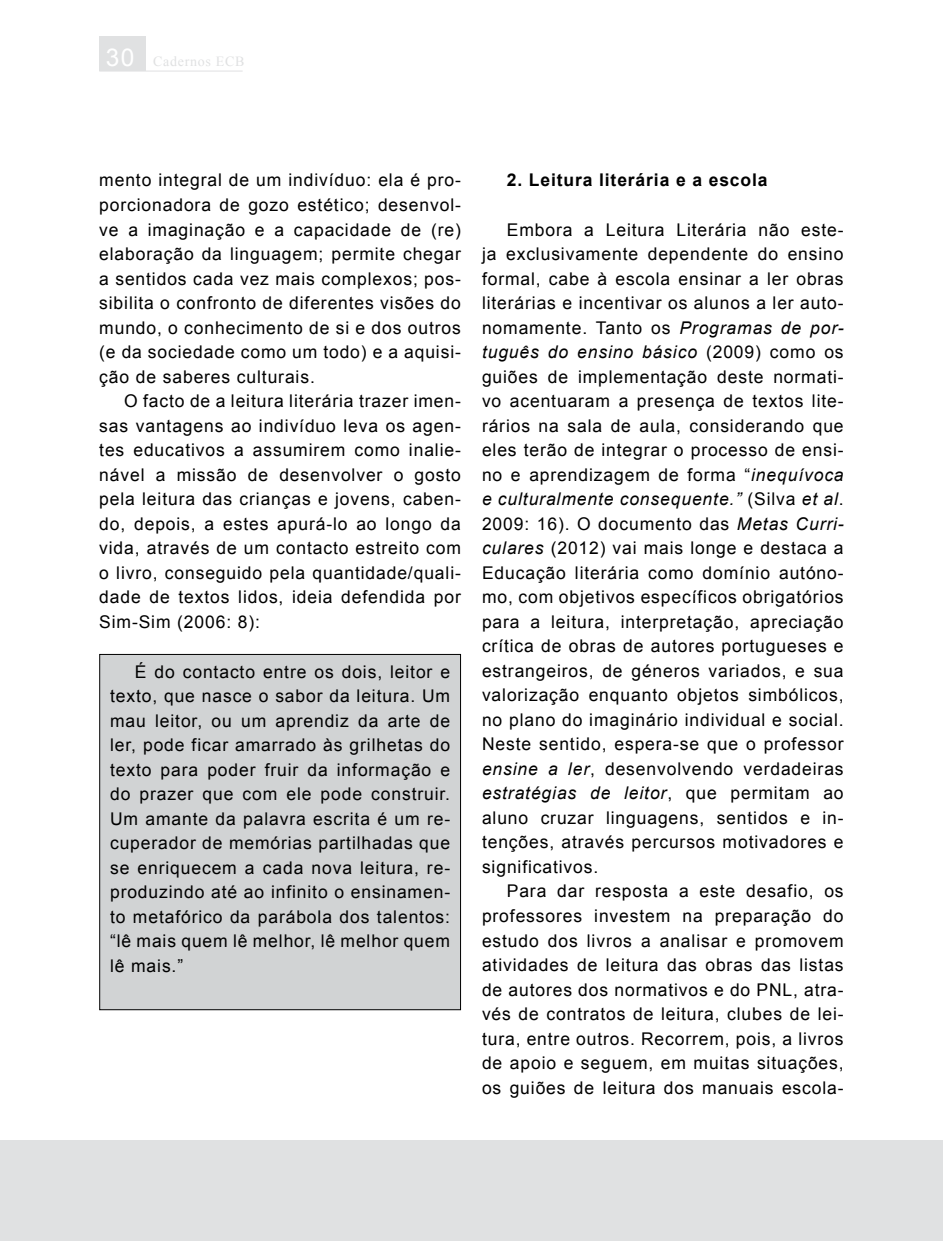
<style>
.page{position:relative;width:943px;height:1241px;background:#fff}
.page>*{position:absolute;margin:0;border:0;box-sizing:border-box;transform-origin:0 0}
.t1{font:17.5px/24.5px "Arial";letter-spacing:.05em;color:#000;text-align:justify}
.t2{font:700 17.5px "Arial";letter-spacing:.05em;color:#000}
.t3{font:14px "Times New Roman";letter-spacing:.05em;color:#e0e1e2}
.s1{font-family:"Arial";font-size:24.5px;color:#fff}
.s2{font-style:italic}
</style>
<div class="page">
<div style="left:99px;top:37px;width:46px;height:34px;background:#e0e1e2"></div>
<hr style="left:99px;top:71px;width:144px;height:1px;background:#e0e1e2">
<div style="left:1px;top:1139px;width:942px;height:101px;background:#e0e1e2"></div>
<div style="left:100px;top:654px;width:360px;height:355px;background:#d1d3d4"></div>
<div style="left:99px;top:654px;width:362px;height:355px;border:1px solid #000"></div>
<p class="t3" style="left:106px;top:51px;width:140px"><span class="s1">30</span> Cadernos ECB</p>
<p class="t1" style="left:99px;top:168px;width:363px">mento integral de um indivíduo: ela é pro&shy;porcionadora de gozo estético; desenvol&shy;ve a imaginação e a capacidade de (re) elaboração da linguagem; permite chegar a sentidos cada vez mais complexos; pos&shy;sibilita o confronto de diferentes visões do mundo, o conhecimento de si e dos outros (e da sociedade como um todo) e a aquisi&shy;ção de saberes culturais.</p>
<p class="t1" style="left:99px;top:389px;width:363px;text-indent:25px">O facto de a leitura literária trazer imen&shy;sas vantagens ao indivíduo leva os agen&shy;tes educativos a assumirem como inalie&shy;nável a missão de desenvolver o gosto pela leitura das crianças e jovens, caben&shy;do, depois, a estes apurá-lo ao longo da vida, através de um contacto estreito com o livro, conseguido pela quantidade/quali&shy;dade de textos lidos, ideia defendida por Sim-Sim (2006: 8):</p>
<p class="t1" style="left:110px;top:659px;width:341px;text-indent:25px">É do contacto entre os dois, leitor e texto, que nasce o sabor da leitura. Um mau leitor, ou um aprendiz da arte de ler, pode ficar amarrado às grilhetas do texto para poder fruir da informação e do prazer que com ele pode construir.<br>Um amante da palavra escrita é um re&shy;cuperador de memórias partilhadas que se enriquecem a cada nova leitura, re&shy;produzindo até ao infinito o ensinamen&shy;to metafórico da parábola dos talentos: “lê mais quem lê melhor, lê melhor quem lê mais.”</p>
<p class="t2" style="left:507px;top:169px;width:262px">2. Leitura literária e a escola</p>
<p class="t1" style="left:482px;top:217px;width:363px;text-indent:25px">Embora a Leitura Literária não este&shy;ja exclusivamente dependente do ensino formal, cabe à escola ensinar a ler obras literárias e incentivar os alunos a ler auto&shy;nomamente. Tanto os <span class="s2">Programas de por&shy;tuguês do ensino básico</span> (2009) como os guiões de implementação deste normati&shy;vo acentuaram a presença de textos lite&shy;rários na sala de aula, considerando que eles terão de integrar o processo de ensi&shy;no e aprendizagem de forma “<span class="s2">inequívoca e culturalmente consequente.”</span> (Silva <span class="s2">et al</span>.<br>2009: 16). O documento das <span class="s2">Metas Curri&shy;culares</span> (2012) vai mais longe e destaca a Educação literária como domínio autóno&shy;mo, com objetivos específicos obrigatórios para a leitura, interpretação, apreciação crítica de obras de autores portugueses e estrangeiros, de géneros variados, e sua valorização enquanto objetos simbólicos, no plano do imaginário individual e social.<br>Neste sentido, espera-se que o professor <span class="s2">ensine a ler</span>, desenvolvendo verdadeiras <span class="s2">estratégias de leitor</span>, que permitam ao aluno cruzar linguagens, sentidos e in&shy;tenções, através percursos motivadores e significativos.</p>
<p class="t1" style="left:482px;top:879px;width:363px;text-indent:25px">Para dar resposta a este desafio, os professores investem na preparação do estudo dos livros a analisar e promovem atividades de leitura das obras das listas de autores dos normativos e do PNL, atra&shy;vés de contratos de leitura, clubes de lei&shy;tura, entre outros. Recorrem, pois, a livros de apoio e seguem, em muitas situações, os guiões de leitura dos manuais escola-</p>
</div>
